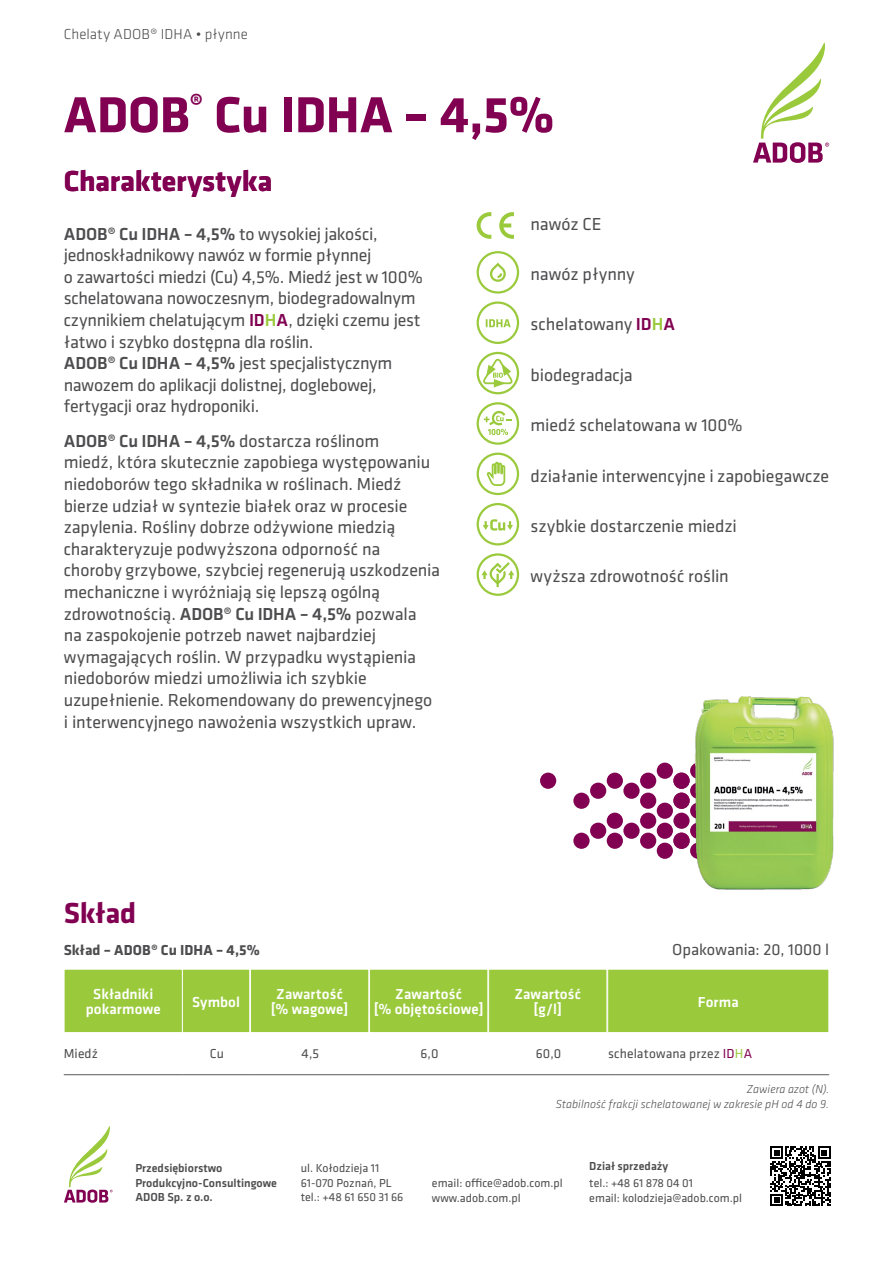
<style>
.page{position:relative;width:893px;height:1263px;background:#fff}
.page>*{position:absolute;margin:0;border:0;box-sizing:border-box;transform-origin:0 0}
.t1{font:700 52.5px "Klavika";letter-spacing:-.01em;color:#810052}
.t2{font:700 30px "Klavika";letter-spacing:-.005em;color:#810052}
.t3{font:18px/21.6px "Klavika";letter-spacing:-.01em;color:#4d4d4f}
.t4{font:16.5px "Klavika";color:#4d4d4f}
.t5{font:500 15px/15px "Klavika";letter-spacing:.01em;color:#fff;text-align:center}
.t6{font:300 15px "Klavika";letter-spacing:.005em;color:#4d4d4f}
.t7{font:700 15px "Klavika";letter-spacing:.005em;color:#4d4d4f}
.t8{font:13.5px "Klavika";letter-spacing:.01em;color:#4d4d4f}
.t9{font:12px/14.4px "Klavika";color:#4d4d4f}
.t10{font:500 12px/14.4px "Klavika";color:#4d4d4f}
.t11{font:italic 300 12px/14.4px "Klavika";letter-spacing:.005em;color:#4d4d4f;text-align:right}
.s1{font-weight:500}
.s2{font-weight:500;color:#810052}
.s3{font-weight:500;color:#9aca3c}
.s4{color:#810052}
.s5{color:#9aca3c}
</style>
<div class="page">
<svg style="left:753px;top:42px;width:76px;height:121px"></svg>
<svg style="left:64px;top:1126px;width:49px;height:77px"></svg>
<div style="left:64px;top:969px;width:118px;height:63px;background:#9aca3c"></div>
<div style="left:64px;top:969px;width:119px;height:64px;border:1px solid #fff"></div>
<div style="left:182px;top:969px;width:68px;height:63px;background:#9aca3c"></div>
<div style="left:182px;top:969px;width:68px;height:64px;border:1px solid #fff"></div>
<div style="left:250px;top:969px;width:119px;height:63px;background:#9aca3c"></div>
<div style="left:250px;top:969px;width:119px;height:64px;border:1px solid #fff"></div>
<div style="left:608px;top:969px;width:221px;height:63px;background:#9aca3c"></div>
<div style="left:607px;top:969px;width:222px;height:64px;border:1px solid #fff"></div>
<hr style="left:64px;top:1074px;width:119px;height:1px;background:#58595b">
<hr style="left:183px;top:1074px;width:68px;height:1px;background:#58595b">
<hr style="left:251px;top:1074px;width:119px;height:1px;background:#58595b">
<hr style="left:370px;top:1074px;width:119px;height:1px;background:#58595b">
<hr style="left:489px;top:1074px;width:119px;height:1px;background:#58595b">
<hr style="left:608px;top:1074px;width:221px;height:1px;background:#58595b">
<svg style="left:499px;top:212px;width:15px;height:27px"></svg>
<svg style="left:477px;top:212px;width:14px;height:27px"></svg>
<div style="left:477px;top:251px;width:42px;height:43px;border:2px solid #9aca3c;border-radius:50%"></div>
<svg style="left:490px;top:262px;width:16px;height:20px"></svg>
<div style="left:477px;top:301px;width:42px;height:43px;border:2px solid #9aca3c;border-radius:50%"></div>
<svg style="left:486px;top:319px;width:25px;height:8px"></svg>
<div style="left:477px;top:352px;width:42px;height:42px;border:2px solid #9aca3c;border-radius:50%"></div>
<svg style="left:481px;top:357px;width:32px;height:31px"></svg>
<div style="left:477px;top:402px;width:42px;height:43px;border:2px solid #9aca3c;border-radius:50%"></div>
<svg style="left:484px;top:411px;width:28px;height:24px"></svg>
<div style="left:477px;top:453px;width:42px;height:42px;border:2px solid #9aca3c;border-radius:50%"></div>
<svg style="left:486px;top:461px;width:20px;height:25px"></svg>
<div style="left:477px;top:503px;width:42px;height:42px;border:2px solid #9aca3c;border-radius:50%"></div>
<svg style="left:483px;top:519px;width:30px;height:12px"></svg>
<div style="left:477px;top:553px;width:42px;height:43px;border:2px solid #9aca3c;border-radius:50%"></div>
<svg style="left:481px;top:562px;width:33px;height:25px"></svg>
<div style="left:370px;top:969px;width:118px;height:63px;background:#9aca3c"></div>
<div style="left:369px;top:969px;width:119px;height:64px;border:1px solid #fff"></div>
<div style="left:489px;top:969px;width:118px;height:63px;background:#9aca3c"></div>
<div style="left:488px;top:969px;width:119px;height:64px;border:1px solid #fff"></div>
<div style="left:673px;top:813px;width:17px;height:16px;background:#810052;border-radius:50%"></div>
<div style="left:657px;top:843px;width:16px;height:16px;background:#810052;border-radius:50%"></div>
<div style="left:590px;top:823px;width:16px;height:16px;background:#810052;border-radius:50%"></div>
<div style="left:623px;top:823px;width:17px;height:16px;background:#810052;border-radius:50%"></div>
<div style="left:657px;top:823px;width:16px;height:16px;background:#810052;border-radius:50%"></div>
<div style="left:657px;top:803px;width:16px;height:16px;background:#810052;border-radius:50%"></div>
<div style="left:590px;top:783px;width:16px;height:16px;background:#810052;border-radius:50%"></div>
<div style="left:623px;top:783px;width:17px;height:16px;background:#810052;border-radius:50%"></div>
<div style="left:657px;top:763px;width:16px;height:16px;background:#810052;border-radius:50%"></div>
<div style="left:573px;top:833px;width:17px;height:16px;background:#810052;border-radius:50%"></div>
<div style="left:607px;top:833px;width:16px;height:16px;background:#810052;border-radius:50%"></div>
<div style="left:640px;top:833px;width:16px;height:16px;background:#810052;border-radius:50%"></div>
<div style="left:673px;top:833px;width:17px;height:16px;background:#810052;border-radius:50%"></div>
<div style="left:607px;top:813px;width:16px;height:16px;background:#810052;border-radius:50%"></div>
<div style="left:640px;top:813px;width:16px;height:16px;background:#810052;border-radius:50%"></div>
<div style="left:573px;top:793px;width:17px;height:16px;background:#810052;border-radius:50%"></div>
<div style="left:640px;top:793px;width:16px;height:16px;background:#810052;border-radius:50%"></div>
<div style="left:673px;top:793px;width:17px;height:16px;background:#810052;border-radius:50%"></div>
<div style="left:540px;top:773px;width:16px;height:16px;background:#810052;border-radius:50%"></div>
<div style="left:607px;top:773px;width:16px;height:16px;background:#810052;border-radius:50%"></div>
<div style="left:640px;top:773px;width:16px;height:16px;background:#810052;border-radius:50%"></div>
<div style="left:673px;top:773px;width:17px;height:16px;background:#810052;border-radius:50%"></div>
<img style="left:686px;top:696px;width:148px;height:194px">
<svg style="left:770px;top:1146px;width:60px;height:60px"></svg>
<p class="t6" style="left:64px;top:26px;width:186px">Chelaty ADOB® IDHA • płynne</p>
<h1 class="t1" style="left:64px;top:86px;width:492px">ADOB<sup>®</sup> Cu IDHA – 4,5%</h1>
<h2 class="t2" style="left:64px;top:164px;width:210px">Charakterystyka</h2>
<p class="t3" style="left:64px;top:223px;width:361px"><span class="s1">ADOB® Cu IDHA – 4,5%</span> to wysokiej jakości, jednoskładnikowy nawóz w formie płynnej<br>o zawartości miedzi (Cu) 4,5%. Miedź jest w 100% schelatowana nowoczesnym, biodegradowalnym czynnikiem chelatującym <span class="s2">ID</span><span class="s3">H</span><span class="s2">A</span>, dzięki czemu jest łatwo i szybko dostępna dla roślin.<br><span class="s1">ADOB® Cu IDHA – 4,5%</span> jest specjalistycznym nawozem do aplikacji dolistnej, doglebowej, fertygacji oraz hydroponiki.</p>
<p class="t3" style="left:64px;top:430px;width:378px"><span class="s1">ADOB® Cu IDHA – 4,5%</span> dostarcza roślinom<br>miedź, która skutecznie zapobiega występowaniu niedoborów tego składnika w roślinach. Miedź bierze udział w syntezie białek oraz w procesie zapylenia. Rośliny dobrze odżywione miedzią charakteryzuje podwyższona odporność na choroby grzybowe, szybciej regenerują uszkodzenia mechaniczne i wyróżniają się lepszą ogólną zdrowotnością. <span class="s1">ADOB® Cu IDHA – 4,5%</span> pozwala<br>na zaspokojenie potrzeb nawet najbardziej wymagających roślin. W przypadku wystąpienia niedoborów miedzi umożliwia ich szybkie uzupełnienie. Rekomendowany do prewencyjnego i interwencyjnego nawożenia wszystkich upraw.</p>
<p class="t3" style="left:531px;top:213px;width:72px">nawóz CE</p>
<p class="t3" style="left:531px;top:264px;width:105px">nawóz płynny</p>
<p class="t3" style="left:531px;top:314px;width:146px">schelatowany <span class="s2">ID</span><span class="s3">H</span><span class="s2">A</span></p>
<p class="t3" style="left:531px;top:364px;width:104px">biodegradacja</p>
<p class="t3" style="left:531px;top:415px;width:214px">miedź schelatowana w 100%</p>
<p class="t3" style="left:531px;top:465px;width:300px">działanie interwencyjne i zapobiegawcze</p>
<p class="t3" style="left:531px;top:516px;width:208px">szybkie dostarczenie miedzi</p>
<p class="t3" style="left:531px;top:566px;width:200px">wyższa zdrowotność roślin</p>
<h2 class="t2" style="left:64px;top:896px;width:74px">Skład</h2>
<p class="t7" style="left:64px;top:942px;width:198px">Skład – ADOB® Cu IDHA – 4,5%</p>
<p class="t5" style="left:86px;top:987px;width:76px">Składniki pokarmowe</p>
<p class="t5" style="left:192px;top:994px;width:49px">Symbol</p>
<p class="t5" style="left:271px;top:987px;width:79px">Zawartość [% wagowe]</p>
<p class="t5" style="left:698px;top:994px;width:42px">Forma</p>
<p class="t8" style="left:64px;top:1046px;width:36px">Miedź</p>
<p class="t8" style="left:210px;top:1046px;width:16px">Cu</p>
<p class="t8" style="left:301px;top:1046px;width:19px">4,5</p>
<p class="t8" style="left:420px;top:1046px;width:20px">6,0</p>
<p class="t8" style="left:536px;top:1046px;width:27px">60,0</p>
<p class="t8" style="left:608px;top:1046px;width:146px">schelatowana przez <span class="s4">ID</span><span class="s5">H</span><span class="s4">A</span></p>
<p class="t11" style="left:556px;top:1082px;width:275px">Zawiera azot (N).<br>Stabilność frakcji schelatowanej w zakresie pH od 4 do 9.</p>
<p class="t4" style="left:672px;top:940px;width:158px">Opakowania: 20, 1000 l</p>
<p class="t5" style="left:374px;top:987px;width:111px">Zawartość<br>[% objętościowe]</p>
<p class="t5" style="left:514px;top:987px;width:68px">Zawartość [g/l]</p>
<p class="t10" style="left:135px;top:1161px;width:143px">Przedsiębiorstwo<br>Produkcyjno-Consultingowe<br>ADOB Sp. z o.o.</p>
<p class="t9" style="left:301px;top:1161px;width:104px">ul. Kołodzieja 11<br>61-070 Poznań, PL tel.: +48 61 650 31 66</p>
<p class="t10" style="left:589px;top:1159px;width:80px">Dział sprzedaży</p>
<p class="t9" style="left:432px;top:1176px;width:132px">email: office@adob.com.pl www.adob.com.pl</p>
<p class="t9" style="left:589px;top:1176px;width:154px">tel.: +48 61 878 04 01<br>email: kolodzieja@adob.com.pl</p>
</div>
